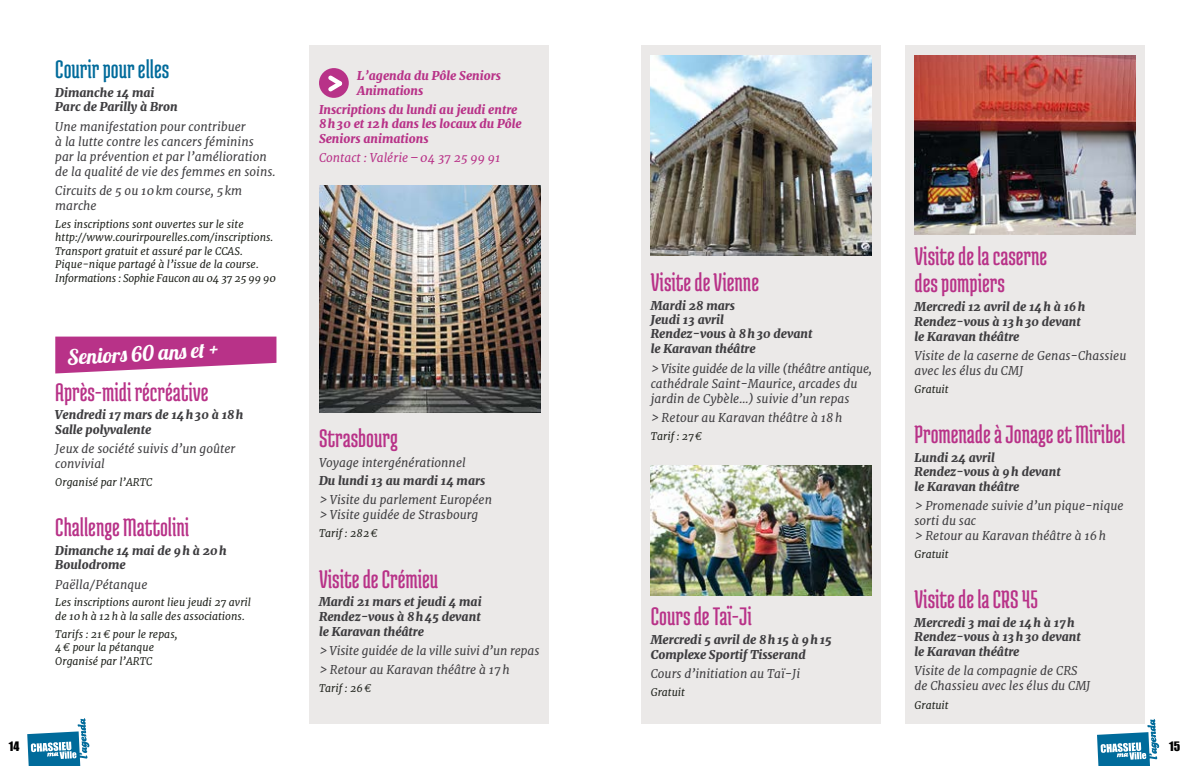
<style>
.page{position:relative;width:1191px;height:766px;background:#fff}
.page>*{position:absolute;margin:0;border:0;box-sizing:border-box;transform-origin:0 0}
.t1{font:27px/27px "Medula One";color:#b83288}
.t2{font:27px "Medula One";color:#006b9b}
.t3{font:21px "Lobster";color:#fff}
.t4{font:italic 12px/15px "Merriweather";color:#3e3d40}
.t5{font:italic 800 12px/14.4px "Merriweather";color:#3e3d40}
.t6{font:italic 800 12px/14.7px "Merriweather";color:#b83288}
.t7{font:italic 12px "Merriweather";color:#b83288}
.t8{font:12px "Impact";color:#000}
.t9{font:italic 10.5px/13.5px "Merriweather";color:#1e211b}
</style>
<div class="page">
<svg style="left:1097px;top:718px;width:62px;height:47px"></svg>
<svg style="left:27px;top:718px;width:62px;height:47px"></svg>
<div style="left:309px;top:45px;width:240px;height:678px;background:#ebe9e8"></div>
<div style="left:641px;top:45px;width:240px;height:678px;background:#ebe9e8"></div>
<div style="left:905px;top:45px;width:239px;height:678px;background:#ebe9e8"></div>
<svg style="left:55px;top:336px;width:221px;height:37px;background:#c25099"></svg>
<svg style="left:319px;top:68px;width:30px;height:30px"></svg>
<svg style="left:324px;top:72px;width:22px;height:23px"></svg>
<img style="left:319px;top:185px;width:221px;height:227px">
<img style="left:651px;top:55px;width:221px;height:200px">
<img style="left:651px;top:466px;width:221px;height:129px">
<img style="left:914px;top:55px;width:221px;height:179px">
<h1 class="t2" style="left:55px;top:55px;width:115px">Courir pour elles</h1>
<p class="t5" style="left:55px;top:85px;width:124px">Dimanche 14 mai<br>Parc de Parilly à Bron</p>
<p class="t4" style="left:55px;top:119px;width:222px">Une manifestation pour contribuer<br>à la lutte contre les cancers féminins<br>par la prévention et par l’amélioration de la qualité de vie des femmes en soins.</p>
<p class="t4" style="left:55px;top:183px;width:188px">Circuits de 5 ou 10km course, 5km marche</p>
<p class="t9" style="left:55px;top:217px;width:222px">Les inscriptions sont ouvertes sur le site http://www.courirpourelles.com/inscriptions.<br>Transport gratuit et assuré par le CCAS.<br>Pique-nique partagé à l’issue de la course.<br>Informations : Sophie Faucon au 04 37 25 99 90</p>
<h2 class="t3" style="left:66px;top:344px;width:153px;rotate:-3deg">Seniors 60 ans et +</h2>
<h1 class="t1" style="left:55px;top:377px;width:155px">Après-midi récréative</h1>
<p class="t5" style="left:55px;top:407px;width:190px">Vendredi 17 mars de 14h30 à 18h<br>Salle polyvalente</p>
<p class="t4" style="left:55px;top:441px;width:182px">Jeux de société suivis d’un goûter convivial</p>
<p class="t9" style="left:55px;top:475px;width:99px">Organisé par l’ARTC</p>
<h1 class="t1" style="left:55px;top:513px;width:136px">Challenge Mattolini</h1>
<p class="t5" style="left:55px;top:543px;width:173px">Dimanche 14 mai de 9h à 20h<br>Boulodrome</p>
<p class="t4" style="left:55px;top:576px;width:94px">Paëlla/Pétanque</p>
<p class="t9" style="left:55px;top:595px;width:197px">Les inscriptions auront lieu jeudi 27 avril de 10h à 12h à la salle des associations.</p>
<p class="t9" style="left:55px;top:627px;width:124px">Tarifs : 21€ pour le repas,<br>4€ pour la pétanque<br>Organisé par l’ARTC</p>
<p class="t6" style="left:357px;top:69px;width:145px">L’agenda du Pôle Seniors<br>Animations</p>
<p class="t6" style="left:319px;top:102px;width:204px">Inscriptions du lundi au jeudi entre<br>8h30 et 12h dans les locaux du Pôle<br>Seniors animations</p>
<p class="t7" style="left:319px;top:150px;width:183px">Contact : Valérie–04 37 25 99 91</p>
<h1 class="t1" style="left:319px;top:424px;width:80px">Strasbourg</h1>
<p class="t4" style="left:319px;top:454px;width:148px">Voyage intergénérationnel</p>
<p class="t5" style="left:319px;top:473px;width:168px">Du lundi 13 au mardi 14 mars</p>
<p class="t4" style="left:319px;top:492px;width:175px">&gt; Visite du parlement Européen &gt; Visite guidée de Strasbourg</p>
<p class="t9" style="left:319px;top:526px;width:60px">Tarif : 282€</p>
<h1 class="t1" style="left:319px;top:565px;width:121px">Visite de Crémieu</h1>
<p class="t5" style="left:319px;top:594px;width:164px;text-align:justify">Mardi 21 mars et jeudi 4 mai Rendez-vous à 8h45 devant le Karavan théâtre</p>
<p class="t4" style="left:319px;top:641px;width:222px;line-height:19.2px">&gt; Visite guidée de la ville suivi d’un repas &gt; Retour au Karavan théâtre à 17h</p>
<p class="t9" style="left:319px;top:681px;width:54px">Tarif : 26€</p>
<h1 class="t1" style="left:651px;top:268px;width:110px">Visite de Vienne</h1>
<p class="t5" style="left:651px;top:298px;width:163px">Mardi 28 mars<br>Jeudi 13 avril<br>Rendez-vous à 8h30 devant le Karavan théâtre</p>
<p class="t4" style="left:651px;top:361px;width:223px">&gt; Visite guidée de la ville (théâtre antique, cathédrale Saint-Maurice, arcades du jardin de Cybèle...) suivie d’un repas</p>
<p class="t4" style="left:651px;top:410px;width:193px">&gt; Retour au Karavan théâtre à 18h</p>
<p class="t9" style="left:651px;top:429px;width:53px">Tarif : 27€</p>
<h1 class="t1" style="left:651px;top:602px;width:102px">Cours de Taï-Ji</h1>
<p class="t5" style="left:651px;top:632px;width:182px">Mercredi 5 avril de 8h15 à 9h15<br>Complexe Sportif Tisserand</p>
<p class="t4" style="left:651px;top:665px;width:151px">Cours d’initiation au Taï-Ji</p>
<p class="t9" style="left:651px;top:685px;width:36px">Gratuit</p>
<h1 class="t1" style="left:914px;top:242px;width:134px">Visite de la caserne des pompiers</h1>
<p class="t5" style="left:914px;top:299px;width:172px">Mercredi 12 avril de 14h à 16h<br>Rendez-vous à 13h30 devant le Karavan théâtre</p>
<p class="t4" style="left:914px;top:348px;width:213px">Visite de la caserne de Genas-Chassieu avec les élus du CMJ</p>
<p class="t9" style="left:914px;top:382px;width:36px">Gratuit</p>
<h1 class="t1" style="left:914px;top:420px;width:212px">Promenade à Jonage et Miribel</h1>
<p class="t5" style="left:914px;top:450px;width:148px">Lundi 24 avril<br>Rendez-vous à 9h devant le Karavan théâtre</p>
<p class="t4" style="left:914px;top:498px;width:211px">&gt; Promenade suivie d’un pique-nique sorti du sac<br>&gt; Retour au Karavan théâtre à 16h</p>
<p class="t9" style="left:914px;top:547px;width:36px">Gratuit</p>
<h1 class="t1" style="left:914px;top:585px;width:125px">Visite de la CRS 45</h1>
<p class="t5" style="left:914px;top:615px;width:168px">Mercredi 3 mai de 14h à 17h<br>Rendez-vous à 13h30 devant le Karavan théâtre</p>
<p class="t4" style="left:914px;top:663px;width:178px">Visite de la compagnie de CRS de Chassieu avec les élus du CMJ</p>
<p class="t9" style="left:914px;top:698px;width:36px">Gratuit</p>
<p class="t8" style="left:9px;top:736px;width:12px">14</p>
<p class="t8" style="left:1169px;top:736px;width:13px">15</p>
</div>
